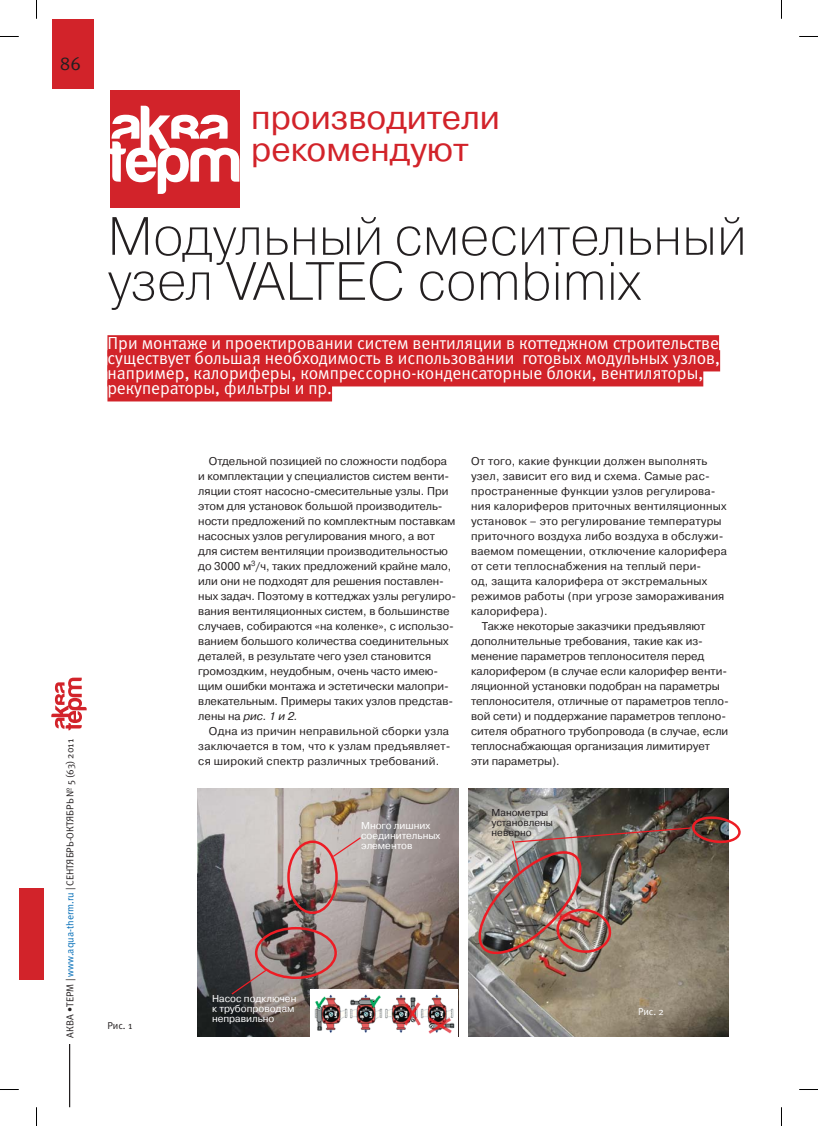
<style>
.page{position:relative;width:818px;height:1126px;background:#fff}
.page>*{position:absolute;margin:0;border:0;box-sizing:border-box;transform-origin:0 0}
.t1{font:200 53.75px/45px "Pragmatica";color:#231f20}
.t2{font:33.75px/32.5px "Pragmatica";color:#d2232a}
.t3{font:18.75px "Meta Normal C";color:#231f20}
.t4{font:17.5px/15px "Meta Normal C";color:#fff}
.t5{font:11.25px/15px "Pragmatica";color:#231f20}
.t6{font:11.25px/15px "Pragmatica";letter-spacing:.02em;color:#231f20}
.t7{font:10px/10px "Pragmatica";color:#fff}
.t8{font:10px "Meta Normal C";color:#231f20}
.t9{font:10px/10px "Pragmatica";color:#231f20}
.t10{font:10px "Meta Normal C";color:#fff}
.s1{color:#006cb7}
.s2{font-style:italic}
</style>
<div class="page">
<div style="left:52px;top:19px;width:41px;height:70px;background:#d2232a"></div>
<hr style="left:69px;top:1043px;width:1px;height:64px;background:#231f20">
<div style="left:19px;top:888px;width:25px;height:91px;background:#d2232a"></div>
<svg style="left:51px;top:677px;width:36px;height:53px"></svg>
<div style="left:110px;top:90px;width:129px;height:117px;background:#d2232a"></div>
<svg style="left:110px;top:106px;width:129px;height:88px"></svg>
<div style="left:107px;top:335px;width:611px;height:21px;background:#d22329"></div>
<div style="left:107px;top:350px;width:612px;height:21px;background:#d22329"></div>
<div style="left:107px;top:365px;width:595px;height:21px;background:#d22329"></div>
<div style="left:107px;top:380px;width:225px;height:21px;background:#d22329"></div>
<img style="left:197px;top:788px;width:261px;height:248px">
<div style="left:310px;top:989px;width:147px;height:48px;background:#fff"></div>
<img style="left:314px;top:994px;width:141px;height:39px">
<img style="left:286px;top:836px;width:76px;height:79px">
<div style="left:255px;top:926px;width:82px;height:52px;border:2px solid #ed1c24;border-radius:50%"></div>
<svg style="left:230px;top:968px;width:38px;height:27px"></svg>
<img style="left:468px;top:788px;width:259px;height:248px">
<img style="left:472px;top:813px;width:269px;height:150px">
<svg style="left:0;top:36px;width:19px;height:1px"></svg>
<svg style="left:799px;top:36px;width:18px;height:1px"></svg>
<svg style="left:0;top:1089px;width:19px;height:1px"></svg>
<svg style="left:799px;top:1089px;width:18px;height:1px"></svg>
<svg style="left:36px;top:0;width:1px;height:19px"></svg>
<svg style="left:36px;top:1107px;width:1px;height:18px"></svg>
<h3 class="t3" style="left:60px;top:57px;width:23px">86</h3>
<p class="t8" style="left:66px;top:1037px;width:300px;rotate:-90deg">АКВА •ТЕРМ | <span class="s1">www.aqua-therm.ru</span> | СЕНТЯБРЬ-ОКТЯБРЬ № 5 (63) 2011</p>
<h2 class="t2" style="left:251px;top:105px;width:250px">производители рекомендуют</h2>
<h1 class="t1" style="left:107px;top:220px;width:640px">Модульный смесительный узел VALTEC combimix</h1>
<p class="t4" style="left:107px;top:338px;width:613px">При монтаже и проектировании систем вентиляции в коттеджном строительстве существует большая необходимость в использовании готовых модульных узлов, например, калориферы, компрессорно-конденсаторные блоки, вентиляторы, рекуператоры, фильтры и пр.</p>
<p class="t8" style="left:107px;top:1021px;width:26px">Рис. 1</p>
<p class="t5" style="left:198px;top:455px;width:259px;text-indent:11px">Отдельной позицией по сложности подбора и комплектации у специалистов систем венти&shy;ляции стоят насосно-смесительные узлы. При этом для установок большой производитель&shy;ности предложений по комплектным поставкам насосных узлов регулирования много, а вот для систем вентиляции производительностью до 3000 м<sup>3</sup>/ч, таких предложений крайне мало, или они не подходят для решения поставлен&shy;ных задач. Поэтому в коттеджах узлы регулиро&shy;вания вентиляционных систем, в большинстве случаев, собираются «на коленке», с использо&shy;ванием большого количества соединительных деталей, в результате чего узел становится громоздким, неудобным, очень часто имею&shy;щим ошибки монтажа и эстетически малопри&shy;влекательным. Примеры таких узлов представ&shy;лены на <span class="s2">рис. 1 и 2.</span></p>
<p class="t6" style="left:198px;top:725px;width:254px;text-indent:11px">Одна из причин неправильной сборки узла заключается в том, что к узлам предъявляет&shy;ся широкий спектр различных требований.</p>
<p class="t6" style="left:471px;top:455px;width:238px">От того, какие функции должен выполнять</p>
<p class="t6" style="left:471px;top:470px;width:240px">узел, зависит его вид и схема. Самые рас-</p>
<p class="t6" style="left:471px;top:485px;width:246px">пространенные функции узлов регулирова-</p>
<p class="t6" style="left:471px;top:500px;width:257px">ния калориферов приточных вентиляционных</p>
<p class="t6" style="left:471px;top:515px;width:252px">установок – это регулирование температуры</p>
<p class="t6" style="left:471px;top:530px;width:254px">приточного воздуха либо воздуха в обслужи-</p>
<p class="t6" style="left:471px;top:545px;width:257px">ваемом помещении, отключение калорифера</p>
<p class="t6" style="left:471px;top:560px;width:231px">от сети теплоснабжения на теплый пери-</p>
<p class="t6" style="left:471px;top:575px;width:237px">од, защита калорифера от экстремальных</p>
<p class="t6" style="left:471px;top:590px;width:254px">режимов работы (при угрозе замораживания</p>
<p class="t6" style="left:471px;top:605px;width:78px">калорифера).</p>
<p class="t5" style="left:481px;top:620px;width:225px">Также некоторые заказчики предъявляют</p>
<p class="t5" style="left:471px;top:635px;width:233px">дополнительные требования, такие как из-</p>
<p class="t5" style="left:471px;top:650px;width:234px">менение параметров теплоносителя перед</p>
<p class="t5" style="left:471px;top:665px;width:257px">калорифером (в случае если калорифер венти-</p>
<p class="t5" style="left:471px;top:680px;width:250px">ляционной установки подобран на параметры</p>
<p class="t5" style="left:471px;top:695px;width:259px">теплоносителя, отличные от параметров тепло-</p>
<p class="t5" style="left:471px;top:710px;width:256px">вой сети) и поддержание параметров теплоно-</p>
<p class="t5" style="left:471px;top:724px;width:258px">сителя обратного трубопровода (в случае, если</p>
<p class="t5" style="left:471px;top:739px;width:240px">теплоснабжающая организация лимитирует</p>
<p class="t5" style="left:471px;top:754px;width:90px">эти параметры).</p>
<p class="t7" style="left:361px;top:821px;width:81px">Много лишних соединительных элементов</p>
<p class="t9" style="left:491px;top:808px;width:63px">Манометры установлены неверно</p>
<p class="t7" style="left:212px;top:994px;width:86px">Насос подключен к трубопроводам неправильно</p>
<p class="t10" style="left:637px;top:1007px;width:27px">Рис. 2</p>
</div>
